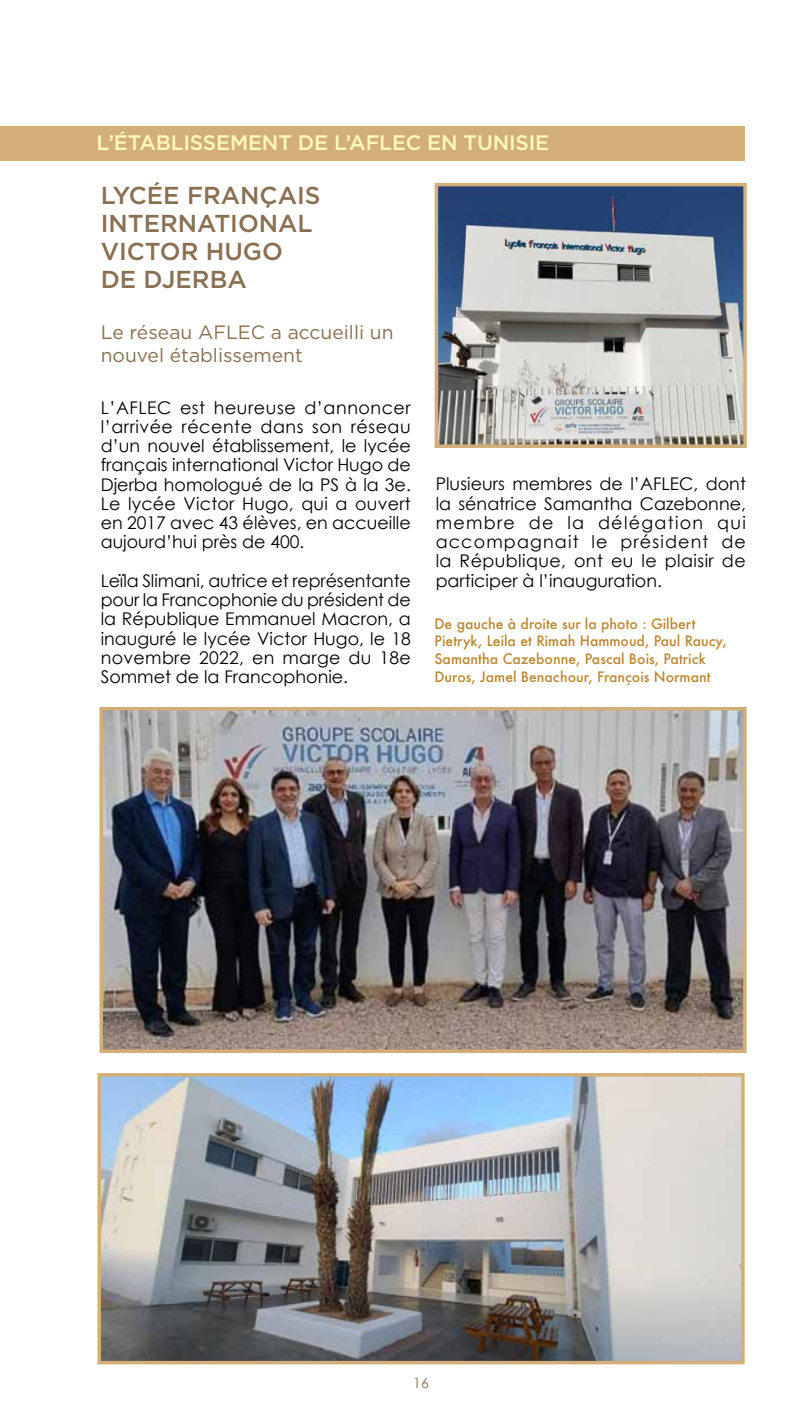
<style>
.page{position:relative;width:794px;height:1414px;background:#fff}
.page>*{position:absolute;margin:0;border:0;box-sizing:border-box;transform-origin:0 0}
.t1{font:500 24.5px/28px "Gotham";color:#897053}
.t2{font:500 21px "Gotham";letter-spacing:-.01em;color:#fff9b8}
.t3{font:19.25px/22.8px "Gotham";color:#897053}
.t4{font:17.5px/19.2px "Century Gothic";color:#000;text-align:justify}
.t5{font:500 14px/17.5px "Futura";color:#bb8732}
.t6{font:14px "Century Gothic";color:#897053}
</style>
<div class="page">
<div style="left:0;top:126px;width:744px;height:35px;background:#d3af78"></div>
<img style="left:102px;top:1078px;width:637px;height:281px">
<div style="left:97px;top:1073px;width:647px;height:291px;border:4px solid #d3af78"></div>
<img style="left:439px;top:188px;width:303px;height:255px">
<div style="left:434px;top:183px;width:313px;height:265px;border:4px solid #d3af78"></div>
<img style="left:104px;top:712px;width:637px;height:336px">
<div style="left:99px;top:707px;width:647px;height:346px;border:4px solid #d3af78"></div>
<p class="t2" style="left:97px;top:129px;width:454px">L’ÉTABLISSEMENT DE L’AFLEC EN TUNISIE</p>
<h1 class="t1" style="left:101px;top:181px;width:221px">LYCÉE FRANÇAIS<br>INTERNATIONAL<br>VICTOR HUGO<br>DE DJERBA</h1>
<p class="t3" style="left:101px;top:320px;width:294px">Le réseau AFLEC a accueilli un nouvel établissement</p>
<p class="t4" style="left:101px;top:397px;width:312px">L’AFLEC est heureuse d’annoncer l’arrivée récente dans son réseau d’un nouvel établissement, le lycée français international Victor Hugo de Djerba homologué de la PS à la 3e.<br>Le lycée Victor Hugo, qui a ouvert en 2017 avec 43 élèves, en accueille aujourd’hui près de 400.</p>
<p class="t4" style="left:101px;top:571px;width:312px">Leïla Slimani, autrice et représentante pour la Francophonie du président de la République Emmanuel Macron, a inauguré le lycée Victor Hugo, le 18 novembre 2022, en marge du 18e Sommet de la Francophonie.</p>
<p class="t4" style="left:436px;top:474px;width:312px">Plusieurs membres de l’AFLEC, dont la sénatrice Samantha Cazebonne, membre de la délégation qui accompagnait le président de la République, ont eu le plaisir de participer à l’inauguration.</p>
<p class="t5" style="left:434px;top:615px;width:294px">De gauche à droite sur la photo : Gilbert Pietryk, Leila et Rimah Hammoud, Paul Raucy, Samantha Cazebonne, Pascal Bois, Patrick Duros, Jamel Benachour, François Normant</p>
<p class="t6" style="left:413px;top:1374px;width:17px">16</p>
</div>
